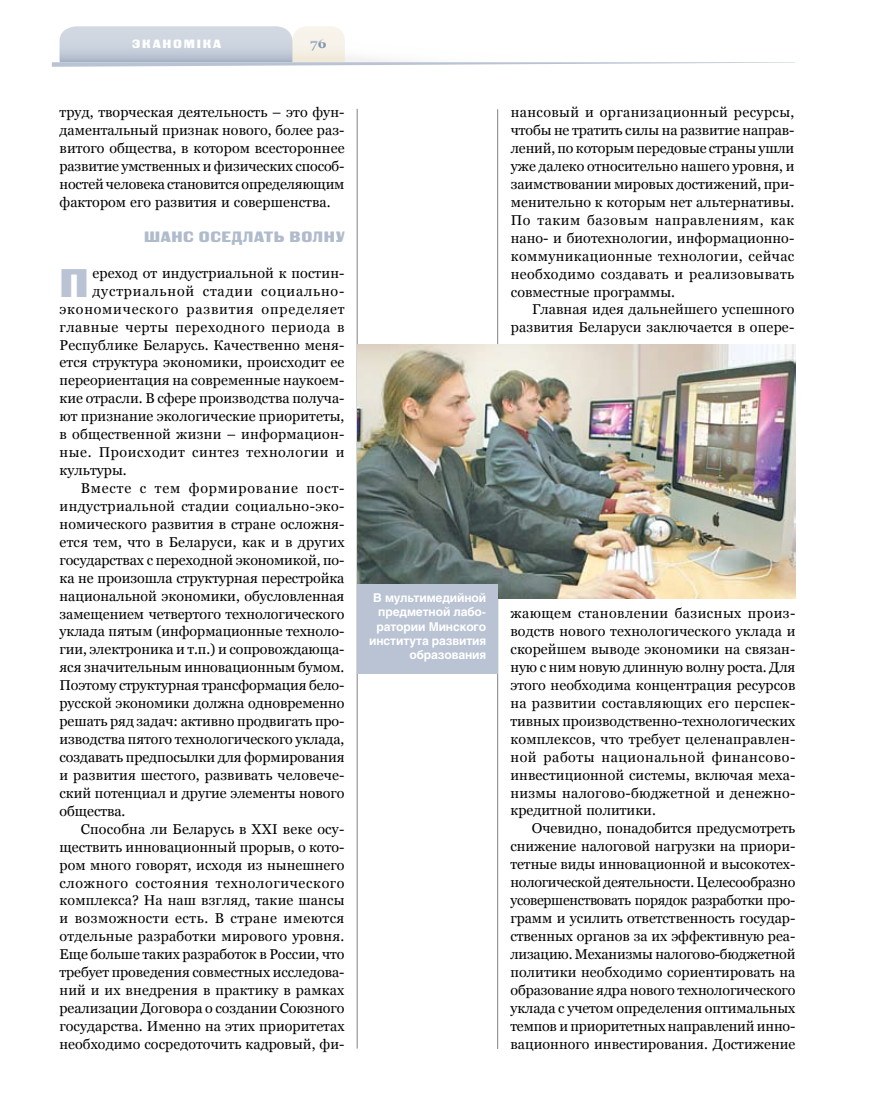
<style>
.page{position:relative;width:872px;height:1106px;background:#fff}
.page>*{position:absolute;margin:0;border:0;box-sizing:border-box;transform-origin:0 0}
.t1{font:39.9px "Black Grotesk C";color:#b9c3d3}
.t2{font:15px "Black Grotesk C";letter-spacing:.045em;color:#b0bbcc}
.t3{font:14.25px/18px "Georgia";letter-spacing:.005em;color:#000;text-align:justify}
.t4{font:14.25px "Georgia";letter-spacing:.04em;color:#000}
.t5{font:14.25px "Georgia";letter-spacing:.055em;color:#000}
.t6{font:14.25px "Georgia";letter-spacing:.03em;color:#000}
.t7{font:14.25px "Georgia";letter-spacing:.045em;color:#000}
.t8{font:14.25px "Georgia";letter-spacing:.035em;color:#000}
.t9{font:14.25px "Georgia";letter-spacing:.06em;color:#000}
.t10{font:700 13.5px "Georgia";color:#8095af}
.t11{font:700 12px/14.4px "Helios";letter-spacing:-.01em;color:#fff;text-align:right}
.t12{font:12px "Black Grotesk C";letter-spacing:.15em;color:#fff}
</style>
<div class="page">
<hr style="left:357px;top:109px;width:1px;height:939px;background:#818084">
<hr style="left:497px;top:109px;width:1px;height:939px;background:#818084">
<svg style="left:52px;top:26px;width:743px;height:41px"></svg>
<img style="left:357px;top:345px;width:438px;height:254px">
<div style="left:357px;top:584px;width:140px;height:89px;background:#b9c3d3"></div>
<p class="t12" style="left:132px;top:36px;width:81px">ЭКАНОМіка</p>
<p class="t10" style="left:310px;top:35px;width:18px">76</p>
<p class="t3" style="left:60px;top:103px;width:286px">труд, творческая деятельность – это фун&shy;даментальный признак нового, более раз&shy;витого общества, в котором всестороннее развитие умственных и физических способ&shy;ностей человека становится определяющим фактором его развития и совершенства.</p>
<p class="t2" style="left:144px;top:228px;width:202px">Шан с оседлать волну</p>
<h1 class="t1" style="left:60px;top:260px;width:26px">П</h1>
<p class="t3" style="left:92px;top:264px;width:254px">ереход от индустриальной к постин-</p>
<p class="t9" style="left:92px;top:283px;width:254px">дустриальной стадии социально-</p>
<p class="t5" style="left:60px;top:301px;width:286px">экономического развития определяет</p>
<p class="t4" style="left:60px;top:318px;width:286px">главные черты переходного периода в</p>
<p class="t3" style="left:60px;top:335px;width:286px">Республике Беларусь. Качественно меня-</p>
<p class="t3" style="left:60px;top:353px;width:286px">ется структура экономики, происходит ее</p>
<p class="t3" style="left:60px;top:371px;width:286px">переориентация на современные наукоем-</p>
<p class="t3" style="left:60px;top:389px;width:286px">кие отрасли. В сфере производства получа-</p>
<p class="t3" style="left:60px;top:407px;width:286px">ют признание экологические приоритеты,</p>
<p class="t3" style="left:60px;top:425px;width:286px">в общественной жизни – информацион-</p>
<p class="t4" style="left:60px;top:444px;width:286px">ные. Происходит синтез технологии и</p>
<p class="t3" style="left:60px;top:461px;width:69px">культуры.</p>
<p class="t5" style="left:81px;top:480px;width:265px">Вместе с тем формирование пост-</p>
<p class="t6" style="left:60px;top:498px;width:286px">индустриальной стадии социально-эко-</p>
<p class="t3" style="left:60px;top:515px;width:286px">номического развития в стране осложня-</p>
<p class="t3" style="left:60px;top:533px;width:286px">ется тем, что в Беларуси, как и в других</p>
<p class="t3" style="left:60px;top:551px;width:286px">государствах с переходной экономикой, по-</p>
<p class="t3" style="left:60px;top:568px;width:286px">ка не произошла структурная перестройка</p>
<p class="t3" style="left:60px;top:586px;width:286px">национальной экономики, обусловленная</p>
<p class="t3" style="left:60px;top:604px;width:286px">замещением четвертого технологического</p>
<p class="t3" style="left:60px;top:622px;width:286px">уклада пятым (информационные техноло-</p>
<p class="t3" style="left:60px;top:640px;width:286px">гии, электроника и т.п.) и сопровождающа-</p>
<p class="t3" style="left:60px;top:658px;width:286px">яся значительным инновационным бумом.</p>
<p class="t3" style="left:60px;top:676px;width:286px">Поэтому структурная трансформация бело-</p>
<p class="t3" style="left:60px;top:694px;width:286px">русской экономики должна одновременно</p>
<p class="t3" style="left:60px;top:712px;width:286px">решать ряд задач: активно продвигать про-</p>
<p class="t3" style="left:60px;top:730px;width:286px">изводства пятого технологического уклада,</p>
<p class="t3" style="left:60px;top:748px;width:286px">создавать предпосылки для формирования</p>
<p class="t3" style="left:60px;top:766px;width:286px">и развития шестого, развивать человече-</p>
<p class="t3" style="left:60px;top:784px;width:286px">ский потенциал и другие элементы нового</p>
<p class="t3" style="left:60px;top:801px;width:67px">общества.</p>
<p class="t3" style="left:81px;top:819px;width:265px">Способна ли Беларусь в ХХI веке осу-</p>
<p class="t3" style="left:60px;top:837px;width:286px">ществить инновационный прорыв, о кото-</p>
<p class="t3" style="left:60px;top:855px;width:286px">ром много говорят, исходя из нынешнего</p>
<p class="t7" style="left:60px;top:874px;width:286px">сложного состояния технологического</p>
<p class="t3" style="left:60px;top:891px;width:286px">комплекса? На наш взгляд, такие шансы</p>
<p class="t8" style="left:60px;top:910px;width:286px">и возможности есть. В стране имеются</p>
<p class="t3" style="left:60px;top:927px;width:286px">отдельные разработки мирового уровня.</p>
<p class="t3" style="left:60px;top:945px;width:286px">Еще больше таких разработок в России, что</p>
<p class="t3" style="left:60px;top:963px;width:286px">требует проведения совместных исследова-</p>
<p class="t3" style="left:60px;top:981px;width:286px">ний и их внедрения в практику в рамках</p>
<p class="t3" style="left:60px;top:999px;width:286px">реализации Договора о создании Союзного</p>
<p class="t3" style="left:60px;top:1017px;width:286px">государства. Именно на этих приоритетах</p>
<p class="t3" style="left:60px;top:1035px;width:286px">необходимо сосредоточить кадровый, фи-</p>
<p class="t3" style="left:511px;top:103px;width:285px">нансовый и организационный ресурсы, чтобы не тратить силы на развитие направ&shy;лений, по которым передовые страны ушли уже далеко относительно нашего уровня, и заимствовании мировых достижений, при&shy;менительно к которым нет альтернативы.<br>По таким базовым направлениям, как нано- и биотехнологии, информационно&shy;коммуникационные технологии, сейчас необходимо создавать и реализовывать совместные программы.</p>
<p class="t3" style="left:511px;top:300px;width:285px;text-align:right">Главная идея дальнейшего успешного развития Беларуси заключается в опере-</p>
<p class="t11" style="left:369px;top:590px;width:118px">В мультимедийной предметной лабо&shy;ратории Минского института развития образования</p>
<p class="t3" style="left:510px;top:604px;width:286px">жающем становлении базисных произ&shy;водств нового технологического уклада и скорейшем выводе экономики на связан&shy;ную с ним новую длинную волну роста. Для этого необходима концентрация ресурсов на развитии составляющих его перспек&shy;тивных производственно-технологических комплексов, что требует целенаправлен&shy;ной работы национальной финансово&shy;инвестиционной системы, включая меха&shy;низмы налогово-бюджетной и денежно&shy;кредитной политики.</p>
<p class="t3" style="left:510px;top:819px;width:286px;text-indent:21px">Очевидно, понадобится предусмотреть снижение налоговой нагрузки на приори&shy;тетные виды инновационной и высокотех&shy;нологической деятельности. Целесообразно усовершенствовать порядок разработки про&shy;грамм и усилить ответственность государ&shy;ственных органов за их эффективную реа&shy;лизацию. Механизмы налогово-бюджетной политики необходимо сориентировать на образование ядра нового технологического уклада с учетом определения оптимальных темпов и приоритетных направлений инно&shy;вационного инвестирования. Достижение</p>
</div>
